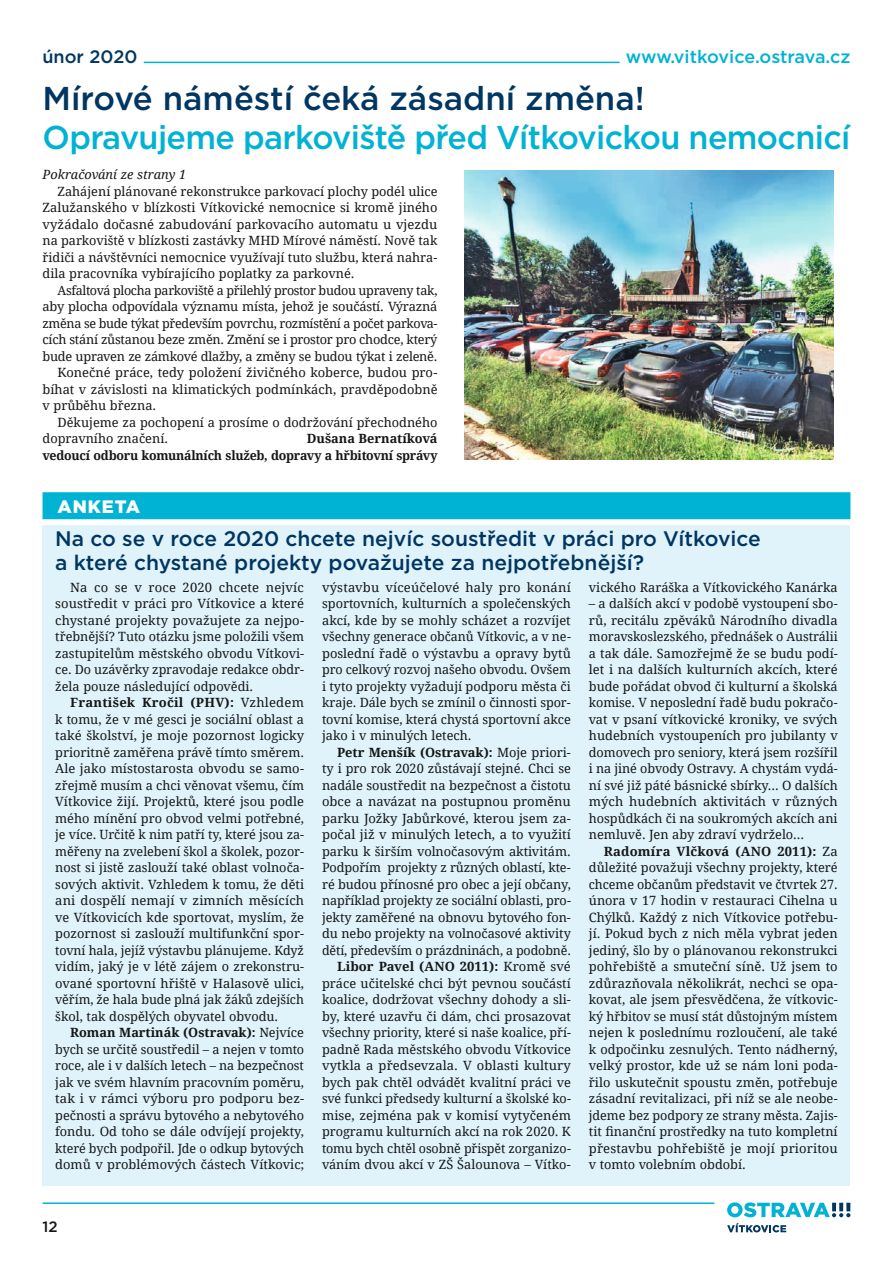
<style>
.page{position:relative;width:893px;height:1263px;background:#fff}
.page>*{position:absolute;margin:0;border:0;box-sizing:border-box;transform-origin:0 0}
.t1{font:500 33px "Gotham";letter-spacing:-.02em;color:#00b2d4}
.t2{font:500 33px "Gotham";color:#003661}
.t3{font:500 21px/24px "Gotham";color:#003661}
.t4{font:500 18px "Gotham";letter-spacing:-.01em;color:#00b2d4}
.t5{font:500 18px "Gotham";color:#003661}
.t6{font:900 18px "Gotham";letter-spacing:.05em;color:#fff}
.t7{font:500 15px "Gotham";color:#151616}
.t8{font:12.75px/16.5px "Droid Serif";letter-spacing:-.005em;color:#151616;text-align:justify}
.t9{font:12.75px "Droid Serif";letter-spacing:-.025em;color:#151616}
.t10{font:700 12.75px/16.5px "Droid Serif";letter-spacing:-.02em;color:#151616;text-align:right}
.t11{font:italic 12.75px "Droid Serif";color:#151616}
.s1{font-weight:700}
</style>
<div class="page">
<svg style="left:727px;top:1202px;width:123px;height:15px"></svg>
<svg style="left:727px;top:1223px;width:59px;height:9px"></svg>
<hr style="left:43px;top:1202px;width:671px;height:2px;background:#00b2d4">
<hr style="left:144px;top:62px;width:476px;height:1px;background:#00b2d4">
<div style="left:43px;top:526px;width:807px;height:660px;background:#e0f3fb"></div>
<div style="left:43px;top:492px;width:807px;height:27px;background:#00b2d4"></div>
<img style="left:464px;top:170px;width:369px;height:290px">
<h3 class="t5" style="left:42px;top:45px;width:96px">únor 2020</h3>
<h1 class="t2" style="left:43px;top:76px;width:604px">Mírové náměstí čeká zásadní změna!</h1>
<h1 class="t1" style="left:43px;top:115px;width:809px">Opravujeme parkoviště před Vítkovickou nemocnicí</h1>
<p class="t11" style="left:43px;top:167px;width:145px">Pokračování ze strany 1</p>
<p class="t8" style="left:43px;top:183px;width:397px;text-indent:15px">Zahájení plánované rekonstrukce parkovací plochy podél ulice Zalužanského v blízkosti Vítkovické nemocnice si kromě jiného vyžádalo dočasné zabudování parkovacího automatu u vjezdu na parkoviště v blízkosti zastávky MHD Mírové náměstí. Nově tak řidiči a návštěvníci nemocnice využívají tuto službu, která nahra&shy;dila pracovníka vybírajícího poplatky za parkovné.</p>
<p class="t9" style="left:58px;top:282px;width:382px">Asfaltová plocha parkoviště a přilehlý prostor budou upraveny tak,</p>
<p class="t8" style="left:43px;top:299px;width:396px">aby plocha odpovídala významu místa, jehož je součástí. Výrazná</p>
<p class="t9" style="left:43px;top:315px;width:396px">změna se bude týkat především povrchu, rozmístění a počet parkova-</p>
<p class="t8" style="left:43px;top:332px;width:396px">cích stání zůstanou beze změn. Změní se i prostor pro chodce, který</p>
<p class="t8" style="left:43px;top:348px;width:396px">bude upraven ze zámkové dlažby, a změny se budou týkat i zeleně.</p>
<p class="t8" style="left:58px;top:365px;width:381px">Konečné práce, tedy položení živičného koberce, budou pro-</p>
<p class="t8" style="left:43px;top:381px;width:396px">bíhat v závislosti na klimatických podmínkách, pravděpodobně</p>
<p class="t8" style="left:43px;top:398px;width:115px">v průběhu března.</p>
<p class="t8" style="left:58px;top:414px;width:381px">Děkujeme za pochopení a prosíme o dodržování přechodného</p>
<p class="t8" style="left:43px;top:431px;width:127px">dopravního značení.</p>
<h3 class="t4" style="left:626px;top:45px;width:226px">www.vitkovice.ostrava.cz</h3>
<p class="t10" style="left:43px;top:431px;width:396px">Dušana Bernatíková<br>vedoucí odboru komunálních služeb, dopravy a hřbitovní správy</p>
<h3 class="t6" style="left:58px;top:494px;width:84px">ANKETA</h3>
<h2 class="t3" style="left:55px;top:526px;width:707px">Na co se v roce 2020 chcete nejvíc soustředit v práci pro Vítkovice a které chystané projekty považujete za nejpotřebnější?</h2>
<p class="t8" style="left:55px;top:579px;width:250px;text-indent:15px">Na co se v roce 2020 chcete nejvíc soustředit v práci pro Vítkovice a které chystané projekty považujete za nejpo&shy;třebnější? Tuto otázku jsme položili všem zastupitelům městského obvodu Vítkovi&shy;ce. Do uzávěrky zpravodaje redakce obdr&shy;žela pouze následující odpovědi.</p>
<p class="t8" style="left:55px;top:695px;width:250px;text-indent:15px"><span class="s1">František Kročil (PHV):</span> Vzhledem k tomu, že v mé gesci je sociální oblast a také školství, je moje pozornost logicky prioritně zaměřena právě tímto směrem.<br>Ale jako místostarosta obvodu se samo&shy;zřejmě musím a chci věnovat všemu, čím Vítkovice žijí. Projektů, které jsou podle mého mínění pro obvod velmi potřebné, je více. Určitě k nim patří ty, které jsou za&shy;měřeny na zvelebení škol a školek, pozor&shy;nost si jistě zaslouží také oblast volnoča&shy;sových aktivit. Vzhledem k tomu, že děti ani dospělí nemají v zimních měsících ve Vítkovicích kde sportovat, myslím, že pozornost si zaslouží multifunkční spor&shy;tovní hala, jejíž výstavbu plánujeme. Když vidím, jaký je v létě zájem o zrekonstru&shy;ované sportovní hřiště v Halasově ulici, věřím, že hala bude plná jak žáků zdejších škol, tak dospělých obyvatel obvodu.</p>
<p class="t8" style="left:55px;top:1025px;width:250px;text-indent:15px"><span class="s1">Roman Martinák (Ostravak):</span> Nejvíce bych se určitě soustředil – a nejen v tomto roce, ale i v dalších letech – na bezpečnost jak ve svém hlavním pracovním poměru, tak i v rámci výboru pro podporu bez&shy;pečnosti a správu bytového a nebytového fondu. Od toho se dále odvíjejí projekty, které bych podpořil. Jde o odkup bytových domů v problémových částech Vítkovic;</p>
<p class="t8" style="left:322px;top:579px;width:250px">výstavbu víceúčelové haly pro konání sportovních, kulturních a společenských akcí, kde by se mohly scházet a rozvíjet všechny generace občanů Vítkovic, a v ne&shy;poslední řadě o výstavbu a opravy bytů pro celkový rozvoj našeho obvodu. Ovšem i tyto projekty vyžadují podporu města či kraje. Dále bych se zmínil o činnosti spor&shy;tovní komise, která chystá sportovní akce jako i v minulých letech.</p>
<p class="t8" style="left:322px;top:744px;width:250px;text-align:right"><span class="s1">Petr Menšík (Ostravak):</span> Moje priori-<br>ty i pro rok 2020 zůstávají stejné. Chci se nadále soustředit na bezpečnost a čistotu obce a navázat na postupnou proměnu parku Jožky Jabůrkové, kterou jsem za&shy;počal již v minulých letech, a to využití parku k širším volnočasovým aktivitám.<br>Podpořím projekty z různých oblastí, kte&shy;ré budou přínosné pro obec a její občany, například projekty ze sociální oblasti, pro&shy;jekty zaměřené na obnovu bytového fon&shy;du nebo projekty na volnočasové aktivity dětí, především o prázdninách, a podobně.<br><span class="s1">Libor Pavel (ANO 2011):</span> Kromě své práce učitelské chci být pevnou součástí koalice, dodržovat všechny dohody a sli&shy;by, které uzavřu či dám, chci prosazovat všechny priority, které si naše koalice, pří&shy;padně Rada městského obvodu Vítkovice vytkla a předsevzala. V oblasti kultury bych pak chtěl odvádět kvalitní práci ve své funkci předsedy kulturní a školské ko&shy;mise, zejména pak v komisí vytyčeném programu kulturních akcí na rok 2020. K tomu bych chtěl osobně přispět zorganizo&shy;váním dvou akcí v ZŠ Šalounova – Vítko-</p>
<p class="t8" style="left:589px;top:579px;width:250px">vického Raráška a Vítkovického Kanárka</p>
<p class="t8" style="left:589px;top:596px;width:250px">– a dalších akcí v podobě vystoupení sbo&shy;rů, recitálu zpěváků Národního divadla moravskoslezského, přednášek o Austrálii a tak dále. Samozřejmě že se budu podí&shy;let i na dalších kulturních akcích, které bude pořádat obvod či kulturní a školská komise. V neposlední řadě budu pokračo&shy;vat v psaní vítkovické kroniky, ve svých hudebních vystoupeních pro jubilanty v domovech pro seniory, která jsem rozšířil i na jiné obvody Ostravy. A chystám vydá&shy;ní své již páté básnické sbírky... O dalších mých hudebních aktivitách v různých hospůdkách či na soukromých akcích ani nemluvě. Jen aby zdraví vydrželo...</p>
<p class="t8" style="left:589px;top:843px;width:250px;text-indent:15px"><span class="s1">Radomíra Vlčková (ANO 2011):</span> Za důležité považuji všechny projekty, které chceme občanům představit ve čtvrtek 27. února v 17 hodin v restauraci Cihelna u Chýlků. Každý z nich Vítkovice potřebu&shy;jí. Pokud bych z nich měla vybrat jeden jediný, šlo by o plánovanou rekonstrukci pohřebiště a smuteční síně. Už jsem to zdůrazňovala několikrát, nechci se opa&shy;kovat, ale jsem přesvědčena, že vítkovic&shy;ký hřbitov se musí stát důstojným místem nejen k poslednímu rozloučení, ale také k odpočinku zesnulých. Tento nádherný, velký prostor, kde už se nám loni poda&shy;řilo uskutečnit spoustu změn, potřebuje zásadní revitalizaci, při níž se ale neobe&shy;jdeme bez podpory ze strany města. Zajis&shy;tit finanční prostředky na tuto kompletní přestavbu pohřebiště je mojí prioritou v tomto volebním období.</p>
<p class="t7" style="left:43px;top:1217px;width:17px">12</p>
</div>
